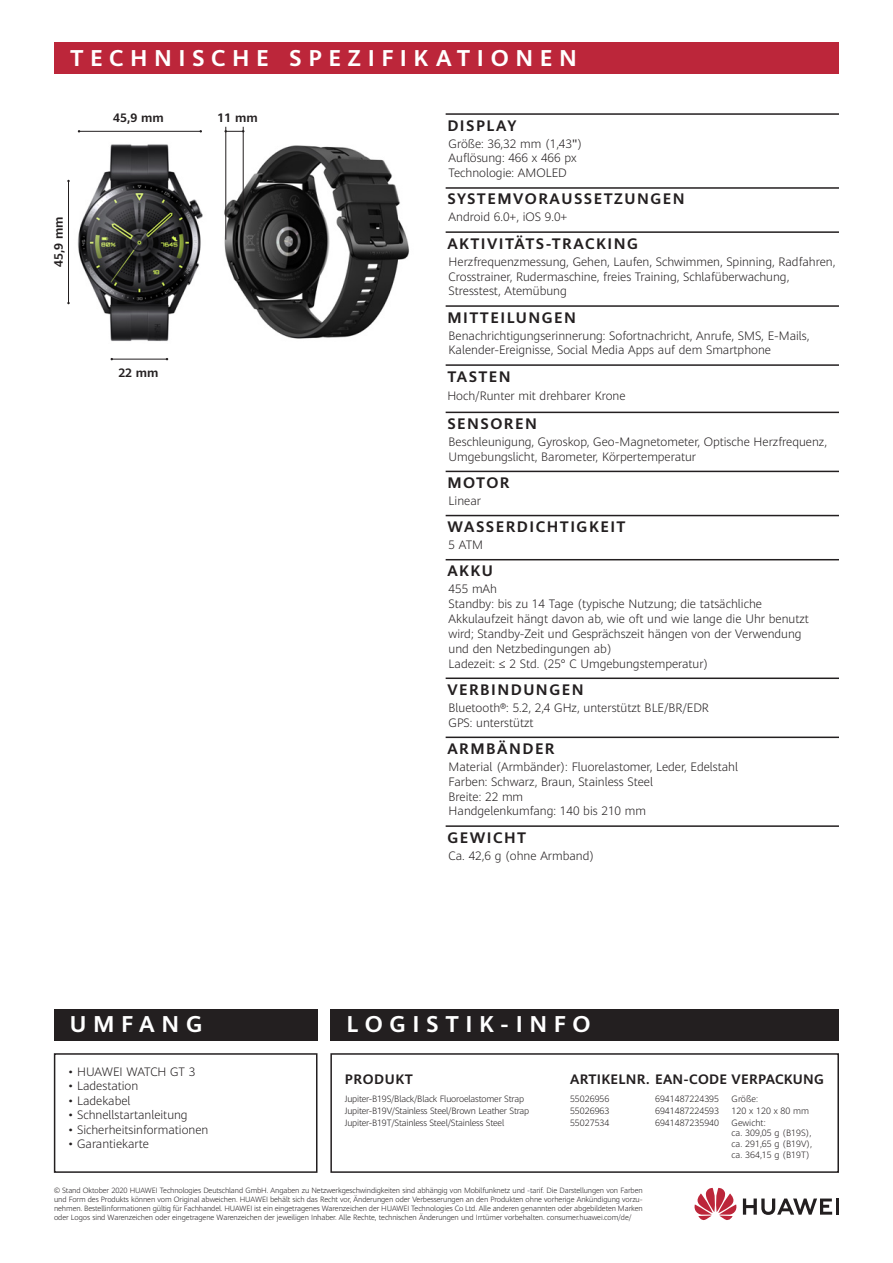
<style>
.page{position:relative;width:893px;height:1263px;background:#fff}
.page>*{position:absolute;margin:0;border:0;box-sizing:border-box;transform-origin:0 0}
.t1{font:700 22.5px "Huawei Sans";letter-spacing:.29em;color:#fff}
.t2{font:700 15px "Huawei Sans";letter-spacing:.1em;color:#231f20}
.t3{font:700 13.5px "Huawei Sans";letter-spacing:.02em;color:#231f20}
.t4{font:700 13.5px "Huawei Sans";letter-spacing:.05em;color:#231f20}
.t5{font:300 12px/14.9px "Huawei Sans";color:#231f20}
.t6{font:700 12px "Huawei Sans";color:#231f20}
.t7{font:300 9px "Huawei Sans";letter-spacing:-.02em;color:#231f20}
.t8{font:300 9px/10.8px "Huawei Sans";color:#231f20}
.t9{font:300 7.5px/9px "Huawei Sans";letter-spacing:-.01em;color:#231f20;text-align:justify}
.s1{font-weight:400}
</style>
<div class="page">
<div style="left:54px;top:43px;width:785px;height:31px;background:#bc263a"></div>
<img style="left:224px;top:141px;width:185px;height:198px">
<img style="left:68px;top:144px;width:135px;height:197px">
<svg style="left:224px;top:130px;width:19px;height:3px"></svg>
<hr style="left:225px;top:127px;width:1px;height:113px;background:#231f20">
<hr style="left:243px;top:127px;width:1px;height:106px;background:#231f20">
<hr style="left:68px;top:181px;width:1px;height:122px;background:#231f20">
<hr style="left:79px;top:131px;width:122px;height:1px;background:#231f20">
<hr style="left:112px;top:359px;width:55px;height:1px;background:#231f20">
<hr style="left:446px;top:113px;width:393px;height:2px;background:#231f20">
<hr style="left:446px;top:187px;width:393px;height:2px;background:#231f20">
<hr style="left:446px;top:231px;width:393px;height:2px;background:#231f20">
<hr style="left:446px;top:305px;width:393px;height:2px;background:#231f20">
<hr style="left:446px;top:364px;width:393px;height:2px;background:#231f20">
<hr style="left:446px;top:412px;width:393px;height:1px;background:#231f20">
<hr style="left:446px;top:471px;width:393px;height:1px;background:#231f20">
<hr style="left:446px;top:515px;width:393px;height:1px;background:#231f20">
<hr style="left:446px;top:559px;width:393px;height:1px;background:#231f20">
<hr style="left:446px;top:677px;width:393px;height:2px;background:#231f20">
<hr style="left:446px;top:736px;width:393px;height:2px;background:#231f20">
<hr style="left:446px;top:825px;width:393px;height:2px;background:#231f20">
<hr style="left:836px;top:1198px;width:3px;height:16px;background:#231f20">
<svg style="left:743px;top:1198px;width:89px;height:17px"></svg>
<svg style="left:694px;top:1188px;width:43px;height:32px"></svg>
<div style="left:54px;top:1008px;width:264px;height:32px;background:#231f20"></div>
<div style="left:330px;top:1008px;width:509px;height:32px;background:#231f20"></div>
<div style="left:54px;top:1053px;width:263px;height:120px;border:2px solid #231f20"></div>
<div style="left:330px;top:1053px;width:509px;height:120px;border:2px solid #231f20"></div>
<h1 class="t1" style="left:70px;top:46px;width:508px">TECHNISCHE SPEZIFIKATIONEN</h1>
<p class="t6" style="left:52px;top:267px;width:52px;rotate:-90deg">45,9 mm</p>
<p class="t6" style="left:113px;top:111px;width:52px">45,9 mm</p>
<p class="t6" style="left:118px;top:366px;width:42px">22 mm</p>
<p class="t6" style="left:217px;top:111px;width:42px">11 mm</p>
<p class="t2" style="left:447px;top:117px;width:70px">DISPLAY</p>
<p class="t5" style="left:449px;top:137px;width:135px">Größe: 36,32 mm (1,43<span class="s1">"</span>)<br>Auflösung: 466 x 466 px<br>Technologie: AMOLED</p>
<p class="t2" style="left:447px;top:191px;width:239px">SYSTEMVORAUSSETZUNGEN</p>
<p class="t5" style="left:449px;top:209px;width:120px">Android 6.0+, iOS 9.0+</p>
<p class="t2" style="left:447px;top:235px;width:192px">AKTIVITÄTS-TRACKING</p>
<p class="t5" style="left:449px;top:253px;width:388px">Herzfrequenzmessung, Gehen, Laufen, Schwimmen, Spinning, Radfahren,<br>Crosstrainer, Rudermaschine, freies Training, Schlafüberwachung,<br>Stresstest, Atemübung</p>
<p class="t2" style="left:447px;top:309px;width:130px">MITTEILUNGEN</p>
<p class="t5" style="left:449px;top:327px;width:362px">Benachrichtigungserinnerung: Sofortnachricht, Anrufe, SMS, E-Mails,<br>Kalender-Ereignisse, Social Media Apps auf dem Smartphone</p>
<p class="t2" style="left:447px;top:368px;width:65px">TASTEN</p>
<p class="t5" style="left:447px;top:387px;width:180px">Hoch/Runter mit drehbarer Krone</p>
<p class="t2" style="left:447px;top:415px;width:91px">SENSOREN</p>
<p class="t5" style="left:449px;top:434px;width:380px">Beschleunigung, Gyroskop, Geo-Magnetometer, Optische Herz frequenz,<br>Umgebungslicht, Barometer, Körpertemperatur</p>
<p class="t2" style="left:447px;top:474px;width:64px">MOTOR</p>
<p class="t5" style="left:449px;top:493px;width:34px">Linear</p>
<p class="t2" style="left:447px;top:518px;width:180px">WASSERDICHTIGKEIT</p>
<p class="t5" style="left:449px;top:537px;width:36px">5 ATM</p>
<p class="t2" style="left:447px;top:563px;width:47px">AKKU</p>
<p class="t5" style="left:449px;top:582px;width:362px">455 mAh<br>Standby: bis zu 14 Tage (typische Nutzung; die tatsächliche Akkulaufzeit hängt davon ab, wie oft und wie lange die Uhr benutzt wird; Standby-Zeit und Gesprächszeit hängen von der Verwendung und den Netzbedingungen ab)<br>Ladezeit: ≤ 2 Std. (25° C Umgebungstemperatur)</p>
<p class="t2" style="left:447px;top:681px;width:138px">VERBINDUNGEN</p>
<p class="t5" style="left:449px;top:700px;width:262px">Bluetooth®: 5.2, 2,4 GHz, unterstützt BLE/BR/EDR<br>GPS: unterstützt</p>
<p class="t2" style="left:447px;top:740px;width:109px">ARMBÄNDER</p>
<p class="t5" style="left:449px;top:759px;width:291px">Material (Armbänder): Fluorelastomer, Leder, Edelstahl Farben: Schwarz, Braun, Stainless Steel<br>Breite: 22 mm<br>Handgelenkumfang: 140 bis 210 mm</p>
<p class="t2" style="left:447px;top:829px;width:80px">GEWICHT</p>
<p class="t5" style="left:449px;top:847px;width:147px">Ca. 42,6 g (ohne Armband)</p>
<h1 class="t1" style="left:70px;top:1012px;width:134px">UMFANG</h1>
<h1 class="t1" style="left:346px;top:1012px;width:246px">LOGISTIK-INFO</h1>
<p class="t5" style="left:68px;top:1065px;width:129px">• HUAWEI WATCH GT 3</p>
<p class="t5" style="left:68px;top:1078px;width:72px">• Ladestation</p>
<p class="t5" style="left:68px;top:1092px;width:64px">• Ladekabel</p>
<p class="t5" style="left:68px;top:1107px;width:121px">• Schnellstartanleitung</p>
<p class="t5" style="left:68px;top:1121px;width:142px">• Sicherheitsinformationen</p>
<p class="t5" style="left:68px;top:1136px;width:82px">• Garantiekarte</p>
<p class="t4" style="left:345px;top:1071px;width:70px">PRODUKT</p>
<p class="t3" style="left:570px;top:1071px;width:255px">ARTIKELNR. EAN-CODE VERPACKUNG</p>
<p class="t7" style="left:345px;top:1092px;width:181px">Jupiter-B19S/Black/Black Fluoroelastomer Strap</p>
<p class="t8" style="left:570px;top:1093px;width:41px">55026956</p>
<p class="t8" style="left:655px;top:1093px;width:65px">6941487224395</p>
<p class="t7" style="left:732px;top:1095px;width:28px">Größe:</p>
<p class="t7" style="left:345px;top:1104px;width:186px">Jupiter-B19V/Stainless Steel/Brown Leather Strap</p>
<p class="t8" style="left:570px;top:1105px;width:41px">55026963</p>
<p class="t8" style="left:655px;top:1105px;width:65px">6941487224593</p>
<p class="t8" style="left:732px;top:1105px;width:79px">120 x 120 x 80 mm</p>
<p class="t7" style="left:345px;top:1116px;width:161px">Jupiter-B19T/Stainless Steel/Stainless Steel</p>
<p class="t8" style="left:570px;top:1116px;width:41px">55027534</p>
<p class="t8" style="left:655px;top:1116px;width:65px">6941487235940</p>
<p class="t8" style="left:732px;top:1116px;width:82px">Gewicht:<br>ca. 309,05 g (B19S), ca. 291,65 g (B19V), ca. 364,15 g (B19T)</p>
<p class="t9" style="left:54px;top:1186px;width:590px">© Stand Oktober 2020 HUAWEI Technologies Deutschland GmbH. Angaben zu Netzwerkgeschwindigkeiten sind abhängig von Mobilfunknetz und -tarif. Die Darstellungen von Farben und Form des Produkts können vom Original abweichen. HUAWEI behält sich das Recht vor, Änderungen oder Verbesserungen an den Produkten ohne vorherige Ankündigung vorzu&shy;nehmen. Bestellinformationen gültig für Fachhandel. HUAWEI ist ein eingetragenes Warenzeichen der HUAWEI Technologies Co Ltd. Alle anderen genannten oder abgebildeten Marken oder Logos sind Warenzeichen oder eingetragene Warenzeichen der jeweiligen Inhaber. Alle Rechte, technischen Änderungen und Irrtümer vorbehalten. consumer.huawei.com/de/</p>
</div>
